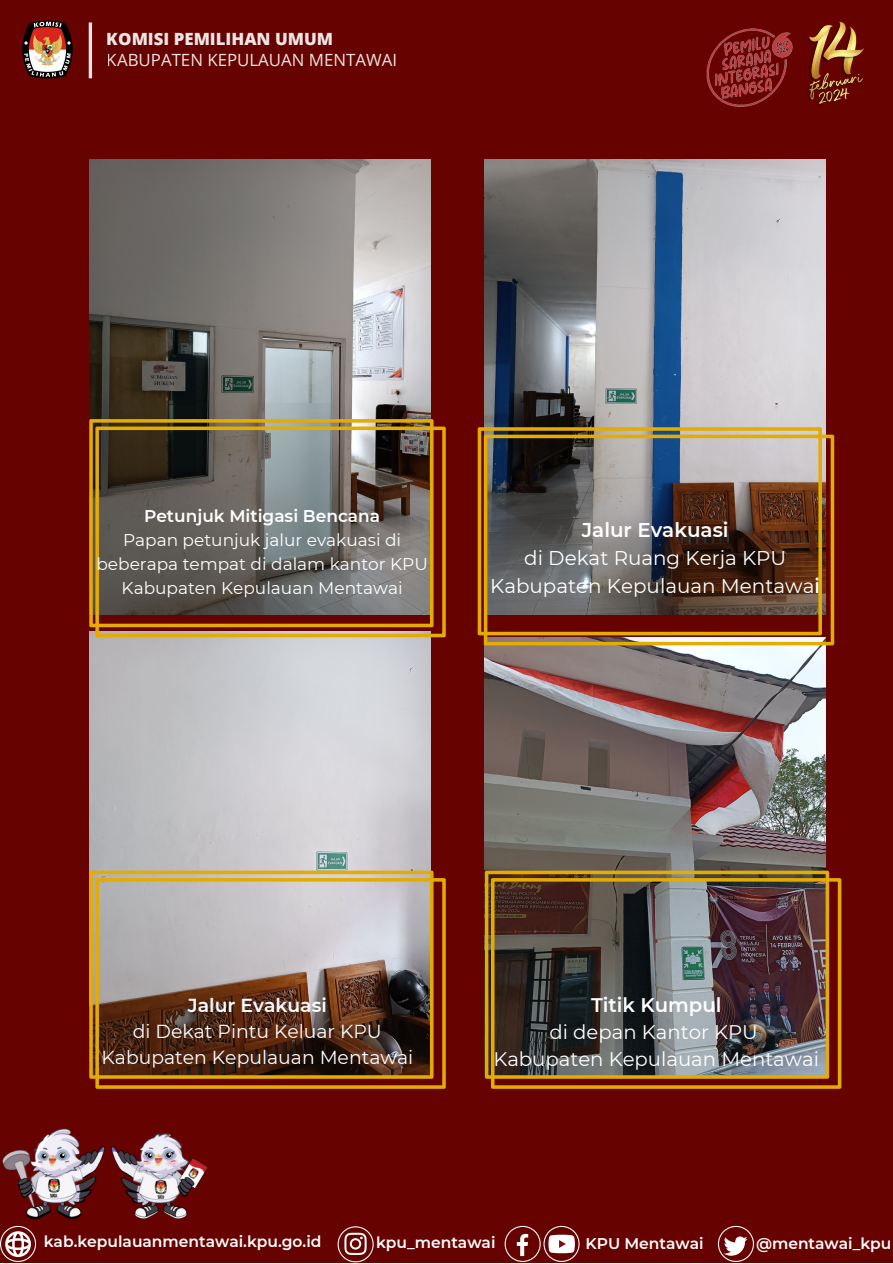
<style>
.page{position:relative;width:893px;height:1264px;background:#fff}
.page>*{position:absolute;margin:0;border:0;box-sizing:border-box;transform-origin:0 0}
.t1{font:19.95px/27.9px "Montserrat";color:#fff;text-align:center}
.t2{font:600 19.95px "Montserrat";color:#fff}
.t3{font:19.65px "Montserrat";color:#fff}
.t4{font:600 19.65px "Montserrat";color:#fff}
.t5{font:18.75px/26px "Montserrat";color:#fff;text-align:center}
.t6{font:600 18.75px "Montserrat";color:#fff}
.t7{font:16.95px/23.7px "Montserrat";color:#fff;text-align:center}
.t8{font:600 16.95px "Montserrat";color:#fff}
.t9{font:16.8px "Open Sans";color:#fff}
.t10{font:800 16.8px "Open Sans";color:#fff}
.t11{font:600 15.45px "Montserrat";color:#fff}
.s1{font-weight:600}
</style>
<div class="page">
<div style="left:0;top:0;width:892px;height:1262px;background:#660300"></div>
<img style="left:22px;top:21px;width:51px;height:57px">
<hr style="left:89px;top:22px;width:3px;height:56px;background:#fff">
<img style="left:684px;top:28px;width:130px;height:132px">
<img style="left:803px;top:22px;width:61px;height:87px">
<svg style="left:337px;top:1226px;width:36px;height:36px"></svg>
<svg style="left:0;top:1225px;width:36px;height:36px"></svg>
<svg style="left:504px;top:1225px;width:75px;height:36px"></svg>
<svg style="left:717px;top:1225px;width:37px;height:36px"></svg>
<img style="left:2px;top:1128px;width:206px;height:92px">
<img style="left:89px;top:160px;width:341px;height:259px">
<img style="left:485px;top:160px;width:340px;height:274px">
<img style="left:89px;top:631px;width:341px;height:239px">
<img style="left:485px;top:645px;width:340px;height:225px">
<svg style="left:89px;top:419px;width:344px;height:208px;background:#a48424"></svg>
<svg style="left:95px;top:426px;width:351px;height:211px;background:#6c5f51"></svg>
<svg style="left:477px;top:427px;width:344px;height:208px;background:#af812a"></svg>
<svg style="left:484px;top:434px;width:350px;height:211px;background:#6f5849"></svg>
<svg style="left:485px;top:870px;width:344px;height:208px;background:#96731c"></svg>
<img style="left:491px;top:878px;width:350px;height:210px">
<svg style="left:89px;top:870px;width:344px;height:208px;background:#ccad59"></svg>
<svg style="left:95px;top:878px;width:351px;height:210px;background:#8a7363"></svg>
<p class="t10" style="left:107px;top:27px;width:228px">KOMISI PEMILIHAN UMUM</p>
<p class="t9" style="left:107px;top:48px;width:292px">KABUPATEN KEPULAUAN MENTAWAI</p>
<p class="t8" style="left:144px;top:506px;width:237px">Petunjuk Mitigasi Bencana</p>
<p class="t7" style="left:96px;top:528px;width:333px">Papan petunjuk jalur evakuasi di beberapa tempat di dalam kantor KPU<br>Kabupaten Kepulauan Mentawai</p>
<p class="t2" style="left:581px;top:517px;width:148px">Jalur Evakuasi</p>
<p class="t1" style="left:490px;top:543px;width:331px">di Dekat Ruang Kerja KPU<br>Kabupaten Kepulauan Mentawa<span class="s1">i</span></p>
<p class="t6" style="left:188px;top:994px;width:140px">Jalur Evakuasi</p>
<p class="t5" style="left:101px;top:1018px;width:313px">di Dekat Pintu Keluar KPU<br>Kabupaten Kepulauan Mentawai</p>
<p class="t4" style="left:591px;top:993px;width:132px">Titik Kumpul</p>
<p class="t3" style="left:549px;top:1019px;width:210px">di depan Kantor KPU</p>
<p class="t3" style="left:493px;top:1046px;width:327px">Kabupaten Kepulauan Mentawai</p>
<p class="t11" style="left:44px;top:1232px;width:279px">kab.kepulauanmentawai.kpu.go.id</p>
<p class="t11" style="left:376px;top:1232px;width:121px">kpu_mentawai</p>
<p class="t11" style="left:585px;top:1233px;width:120px">KPU Mentawai</p>
<p class="t11" style="left:756px;top:1233px;width:137px">@mentawai_kpu</p>
</div>
